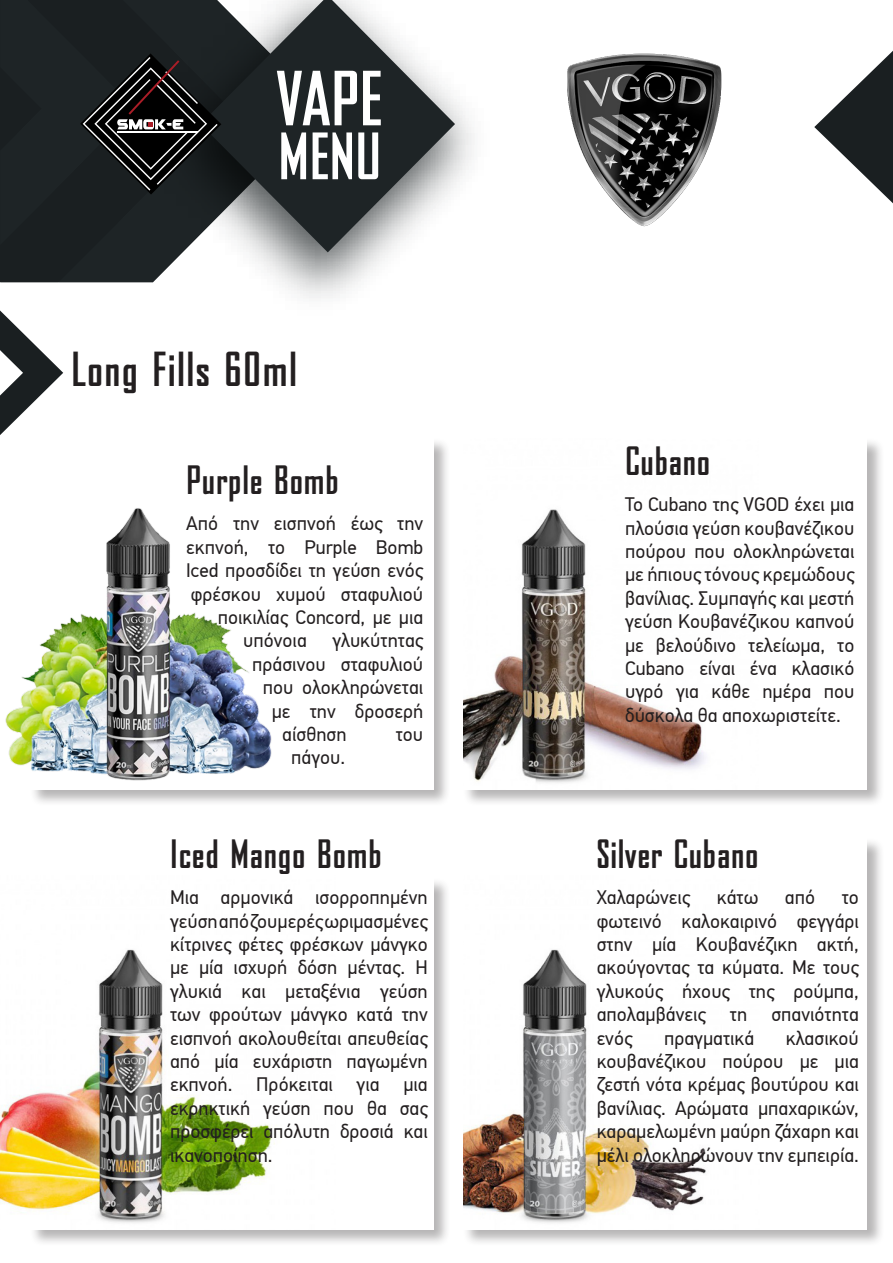
<style>
.page{position:relative;width:893px;height:1263px;background:#fff}
.page>*{position:absolute;margin:0;border:0;box-sizing:border-box;transform-origin:0 0}
.t1{font:700 71.4px "PF Agency Gothic";color:#fff}
.t2{font:700 61.2px "PF Agency Gothic";color:#fff}
.titlos2{font:700 45px "PF Agency Gothic";letter-spacing:.03em;color:#231f20}
.titlos1{font:700 37.5px "PF Agency Gothic";letter-spacing:.02em;color:#231f20}
.text{font:19.5px/23.4px "PF Din Text Pro";color:#231f20;text-align:justify}
</style>
<div class="page">
<svg style="left:814px;top:51px;width:79px;height:153px"></svg>
<div style="left:0;top:246px;width:128px;height:36px;background:#1a1f21"></div>
<svg style="left:128px;top:102px;width:346px;height:196px"></svg>
<svg style="left:201px;top:0;width:254px;height:252px;fill:#1e2426"></svg>
<svg style="left:0;top:0;width:221px;height:246px;background:#212527"></svg>
<img style="left:567px;top:53px;width:155px;height:174px">
<svg style="left:0;top:310px;width:63px;height:125px"></svg>
<div style="left:29px;top:438px;width:423px;height:369px;background:#231f20;opacity:.55"></div>
<div style="left:30px;top:438px;width:404px;height:351px;background:#fff"></div>
<div style="left:29px;top:878px;width:423px;height:369px;background:#231f20;opacity:.55"></div>
<div style="left:30px;top:878px;width:404px;height:351px;background:#fff"></div>
<div style="left:463px;top:438px;width:422px;height:369px;background:#231f20;opacity:.55"></div>
<div style="left:463px;top:438px;width:404px;height:351px;background:#fff"></div>
<div style="left:463px;top:837px;width:422px;height:410px;background:#231f20;opacity:.55"></div>
<div style="left:463px;top:838px;width:404px;height:391px;background:#fff"></div>
<img style="left:5px;top:441px;width:267px;height:348px">
<img style="left:463px;top:509px;width:242px;height:274px">
<img style="left:463px;top:949px;width:243px;height:274px">
<img style="left:0;top:878px;width:275px;height:351px">
<h1 class="t1" style="left:277px;top:59px;width:107px">VAPE</h1>
<h2 class="t2" style="left:278px;top:123px;width:105px">MENU</h2>
<p class="titlos2" style="left:71px;top:344px;width:227px">Long Fills 60ml</p>
<p class="titlos1" style="left:186px;top:459px;width:154px">Purple Bomb</p>
<p class="text" style="left:186px;top:512px;width:239px">Από την εισπνοή έως την</p>
<p class="text" style="left:186px;top:535px;width:239px">εκπνοή, το Purple Bomb</p>
<p class="text" style="left:186px;top:559px;width:239px">Iced προσδίδει τη γεύση ενός</p>
<p class="text" style="left:191px;top:582px;width:234px">φρέσκου χυμού σταφυλιού</p>
<p class="text" style="left:218px;top:606px;width:207px">ποικιλίας Concord, με μια</p>
<p class="text" style="left:243px;top:629px;width:65px">υπόνοια</p>
<p class="text" style="left:332px;top:629px;width:92px">γλυκύτητας</p>
<p class="text" style="left:252px;top:652px;width:173px">πράσινου σταφυλιού</p>
<p class="text" style="left:263px;top:676px;width:162px">που ολοκληρώνεται</p>
<p class="text" style="left:272px;top:699px;width:153px">με την δροσερή</p>
<p class="text" style="left:282px;top:723px;width:66px">αίσθηση</p>
<p class="text" style="left:396px;top:723px;width:29px">του</p>
<p class="text" style="left:291px;top:746px;width:56px">πάγου.</p>
<p class="titlos1" style="left:170px;top:833px;width:213px">Iced Mango Bomb</p>
<p class="text" style="left:170px;top:886px;width:259px">Μια αρμονικά ισορροπημένη γεύση από ζουμερές ωριμασμένες κίτρινες φέτες φρέσκων μάνγκο με μία ισχυρή δόση μέντας. Η γλυκιά και μεταξένια γεύση των φρούτων μάνγκο κατά την εισπνοή ακολουθείται απευθείας από μία ευχάριστη παγωμένη εκπνοή. Πρόκειται για μια εκρηκτική γεύση που θα σας προσφέρει απόλυτη δροσιά και ικανοποίηση.</p>
<p class="titlos1" style="left:625px;top:440px;width:87px">Cubano</p>
<p class="text" style="left:625px;top:493px;width:231px">Το Cubano της VGOD έχει μια πλούσια γεύση κουβανέζικου πούρου που ολοκληρώνεται με ήπιους τόνους κρεμώδους βανίλιας. Συμπαγής και μεστή γεύση Κουβανέζικου καπνού με βελούδινο τελείωμα, το Cubano είναι ένα κλασικό υγρό για κάθε ημέρα που δύσκολα θα αποχωριστείτε.</p>
<p class="titlos1" style="left:597px;top:833px;width:163px">Silver Cubano</p>
<p class="text" style="left:597px;top:886px;width:95px">Χαλαρώνεις</p>
<p class="text" style="left:717px;top:886px;width:43px">κάτω</p>
<p class="text" style="left:785px;top:886px;width:32px">από</p>
<p class="text" style="left:597px;top:886px;width:264px;text-indent:245px">το φωτεινό καλοκαιρινό φεγγάρι στην μία Κουβανέζικη ακτή, ακούγοντας τα κύματα. Με τους γλυκούς ήχους της ρούμπα, απολαμβάνεις τη σπανιότητα ενός</p>
<p class="text" style="left:597px;top:1026px;width:264px;text-indent:189px">κλασικού κουβανέζικου πούρου με μια ζεστή νότα κρέμας βουτύρου και βανίλιας. Αρώματα μπαχαρικών, καραμελωμένη μαύρη ζάχαρη και μέλι ολοκληρώνουν την εμπειρία.</p>
<p class="text" style="left:664px;top:1026px;width:92px">πραγματικά</p>
</div>
